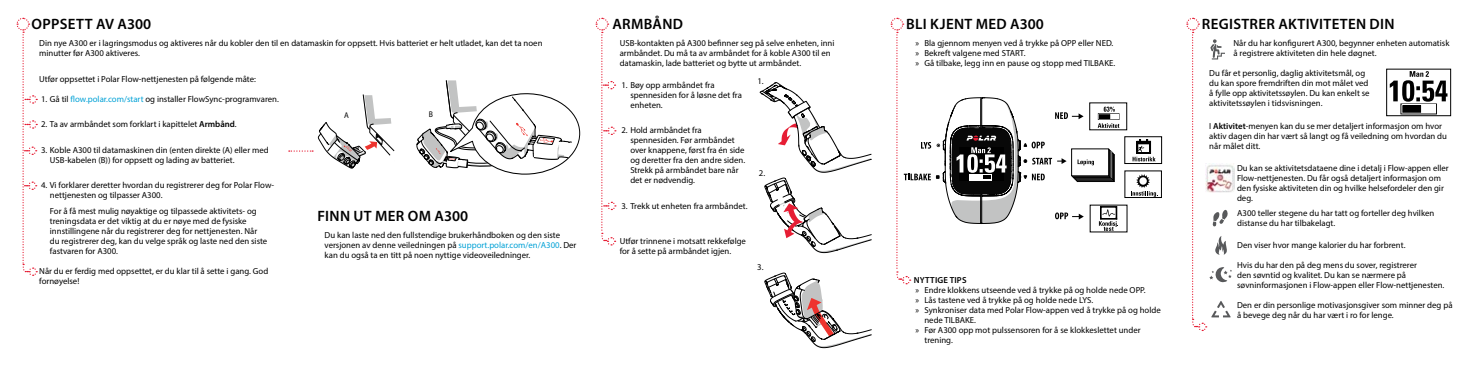
<style>
.page{position:relative;width:1471px;height:373px;background:#fff}
.page>*{position:absolute;margin:0;border:0;box-sizing:border-box;transform-origin:0 0}
.t1{font:600 15px "Myriad Pro";letter-spacing:.02em;color:#000}
.t2{font:8.75px/10px "Myriad Pro";color:#000}
.t3{font:600 8.75px "Myriad Pro";color:#000}
.t4{font:8.25px "Myriad Pro";color:#000;scale:.93 1}
.s1{color:#00a1d6}
.s2{font-weight:600}
</style>
<div class="page">
<svg style="left:1131px;top:174px;width:26px;height:22px"></svg>
<svg style="left:1132px;top:139px;width:23px;height:22px"></svg>
<svg style="left:416px;top:80px;width:164px;height:95px"></svg>
<svg style="left:890px;top:17px;width:229px;height:267px"></svg>
<svg style="left:595px;top:17px;width:21px;height:229px"></svg>
<svg style="left:1186px;top:17px;width:46px;height:314px"></svg>
<img style="left:1205px;top:163px;width:29px;height:29px">
<div style="left:1386px;top:69px;width:64px;height:47px;border:1px solid #000"></div>
<svg style="left:1389px;top:71px;width:58px;height:30px"></svg>
<div style="left:1401px;top:104px;width:35px;height:9px;border:1px solid #fff"></div>
<div style="left:1402px;top:105px;width:18px;height:7px;background:#000"></div>
<div style="left:1402px;top:105px;width:19px;height:7px;border:1px solid #000"></div>
<svg style="left:759px;top:82px;width:113px;height:267px"></svg>
<svg style="left:16px;top:17px;width:22px;height:259px"></svg>
<svg style="left:289px;top:94px;width:106px;height:75px"></svg>
<h1 class="t1" style="left:32px;top:14px;width:121px">OPPSETT AV A300</h1>
<h1 class="t1" style="left:612px;top:14px;width:72px">ARMBÅND</h1>
<p class="t2" style="left:39px;top:37px;width:505px">Din nye A300 er i lagringsmodus og aktiveres når du kobler den til en datamaskin for oppsett. Hvis batteriet er helt utladet, kan det ta noen minutter før A300 aktiveres.</p>
<p class="t2" style="left:39px;top:74px;width:218px">Utfør oppsettet i Polar Flow-nettjenesten på følgende måte:</p>
<p class="t2" style="left:41px;top:94px;width:239px">1. Gå til <span class="s1">flow.polar.com/start</span> og installer FlowSync-programvaren.</p>
<p class="t2" style="left:41px;top:119px;width:197px">2. Ta av armbåndet som forklart i kapittelet <span class="s2">ARMBÅND</span>.</p>
<p class="t2" style="left:50px;top:144px;width:220px;text-indent:-9px">3. Koble A300 til datamaskinen din (enten direkte (A) eller med<br>USB-kabelen (B)) for oppsett og lading av batteriet.</p>
<p class="t2" style="left:50px;top:180px;width:226px;text-indent:-9px">4. Vi forklarer deretter hvordan du registrerer deg for Polar Flow&shy;nettjenesten og tilpasser A300.</p>
<p class="t2" style="left:50px;top:205px;width:219px">For å få mest mulig nøyaktige og tilpassede aktivitets- og treningsdata er det viktig at du er nøye med de fysiske innstillingene når du registrerer deg for nettjenesten. Når du registrerer deg, kan du velge språk og laste ned den siste fastvaren for A300.</p>
<p class="t2" style="left:39px;top:265px;width:230px">Når du er ferdig med oppsettet, er du klar til å sette i gang. God fornøyelse!</p>
<p class="t4" style="left:344px;top:109px;width:7px">A</p>
<p class="t4" style="left:429px;top:109px;width:6px">B</p>
<h1 class="t1" style="left:317px;top:206px;width:152px">FINN UT MER OM A300</h1>
<p class="t2" style="left:324px;top:230px;width:253px">Du kan laste ned den fullstendige brukerhåndboken og den siste versjonen av denne veiledningen på <span class="s1">support.polar.com/en/A300</span>. Der kan du også ta en titt på noen nyttige videoveiledninger.</p>
<p class="t2" style="left:619px;top:37px;width:216px">USB-kontakten på A300 befinner seg på selve enheten, inni armbåndet. Du må ta av armbåndet for å koble A300 til en datamaskin, lade batteriet og bytte ut armbåndet.</p>
<p class="t2" style="left:630px;top:79px;width:113px;text-indent:-9px">1. Bøy opp armbåndet fra spennesiden for å løsne det fra enheten.</p>
<p class="t2" style="left:630px;top:125px;width:116px;text-indent:-9px">2. Hold armbåndet fra spennesiden. Før armbåndet over knappene, først fra én side og deretter fra den andre siden.<br>Strekk på armbåndet bare når det er nødvendig.</p>
<p class="t2" style="left:621px;top:200px;width:128px">3. Trekk ut enheten fra armbåndet.</p>
<p class="t2" style="left:619px;top:235px;width:128px">Utfør trinnene i motsatt rekkefølge for å sette på armbåndet igjen.</p>
<p class="t2" style="left:757px;top:76px;width:8px">1.</p>
<p class="t2" style="left:759px;top:168px;width:8px">2.</p>
<p class="t2" style="left:757px;top:261px;width:8px">3.</p>
<h1 class="t1" style="left:906px;top:14px;width:139px">BLI KJENT MED A300</h1>
<p class="t2" style="left:915px;top:37px;width:201px">» Bla gjennom menyen ved å trykke på OPP eller NED. » Bekreft valgene med START.<br>» Gå tilbake, legg inn en pause og stopp med TILBAKE.</p>
<p class="t3" style="left:914px;top:274px;width:46px">NYTTIGE TIPS</p>
<p class="t2" style="left:915px;top:284px;width:231px">» Endre klokkens utseende ved å trykke på og holde nede OPP.</p>
<p class="t2" style="left:915px;top:294px;width:179px">» Lås tastene ved å trykke på og holde nede LYS.</p>
<p class="t2" style="left:915px;top:304px;width:247px">» Synkroniser data med Polar Flow-appen ved å trykke på og holde</p>
<p class="t2" style="left:924px;top:314px;width:53px">nede TILBAKE.</p>
<p class="t2" style="left:915px;top:324px;width:226px">» Før A300 opp mot pulssensoren for å se klokkeslettet under</p>
<p class="t2" style="left:924px;top:334px;width:30px">trening.</p>
<h1 class="t1" style="left:1202px;top:14px;width:194px">REGISTRER AKTIVITETEN DIN</h1>
<p class="t2" style="left:1233px;top:37px;width:217px">Når du har konfigurert A300, begynner enheten automatisk å registrere aktiviteten din hele døgnet.</p>
<p class="t2" style="left:1209px;top:68px;width:162px">Du får et personlig, daglig aktivitetsmål, og du kan spore fremdriften din mot målet ved å fylle opp aktivitetssøylen. Du kan enkelt se aktivitetssøylen i tidsvisningen.</p>
<p class="t2" style="left:1209px;top:121px;width:239px">I <span class="s2">AKTIVITET</span>-menyen kan du se mer detaljert informasjon om hvor aktiv dagen din har vært så langt og få veiledning om hvordan du når målet ditt.</p>
<p class="t2" style="left:1237px;top:162px;width:213px">Du kan se aktivitetsdataene dine i detalj i Flow-appen eller Flow-nettjenesten. Du får også detaljert informasjon om den fysiske aktiviteten din og hvilke helsefordeler den gir deg.</p>
<p class="t2" style="left:1237px;top:208px;width:199px">A300 teller stegene du har tatt og forteller deg hvilken distanse du har tilbakelagt.</p>
<p class="t2" style="left:1237px;top:239px;width:170px">Den viser hvor mange kalorier du har forbrent.</p>
<p class="t2" style="left:1237px;top:259px;width:209px">Hvis du har den på deg mens du sover, registrerer<br>den søvntid og kvalitet. Du kan se nærmere på søvninformasjonen i Flow-appen eller Flow-nettjenesten.</p>
<p class="t2" style="left:1237px;top:299px;width:217px">Den er din personlige motivasjonsgiver som minner deg på å bevege deg når du har vært i ro for lenge.</p>
</div>
